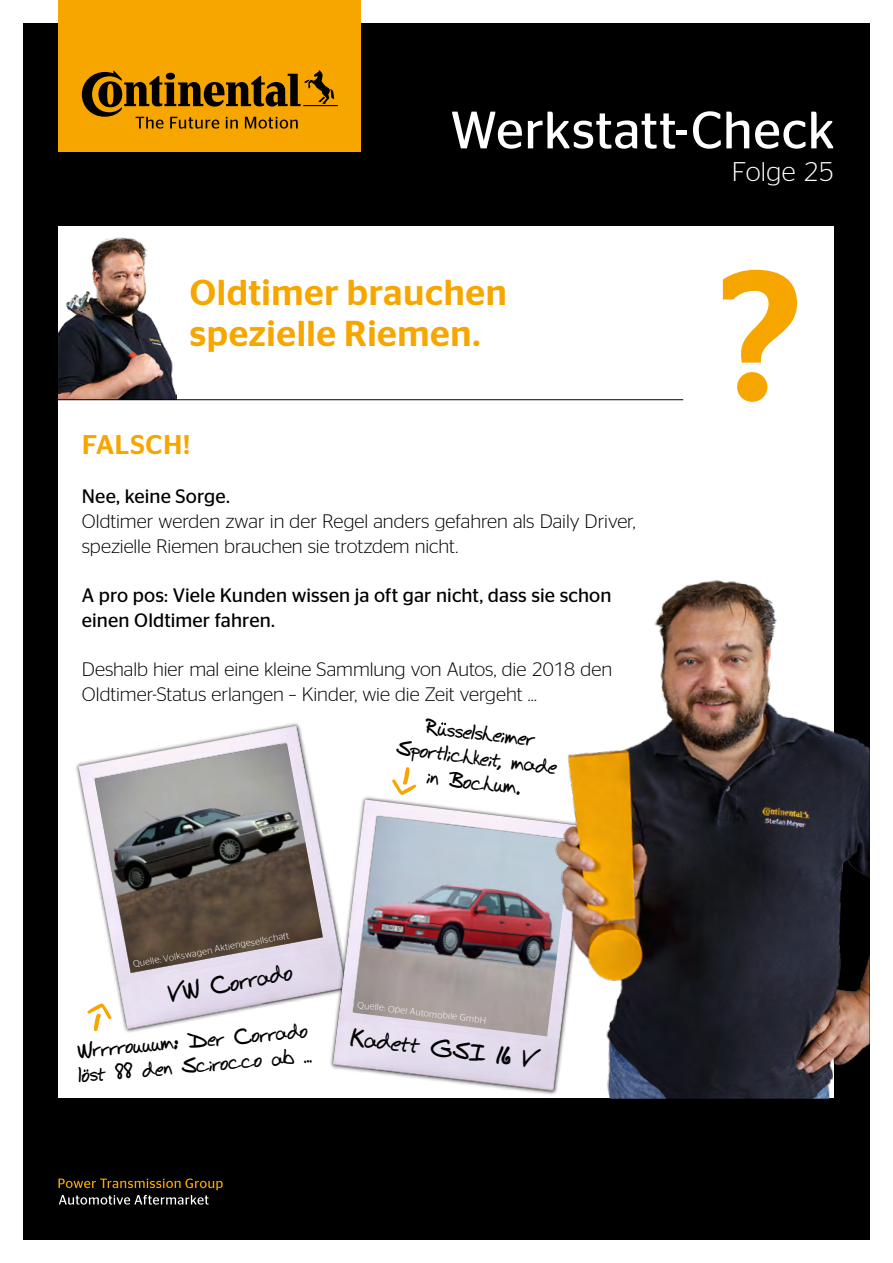
<style>
.page{position:relative;width:893px;height:1263px;background:#fff}
.page>*{position:absolute;margin:0;border:0;box-sizing:border-box;transform-origin:0 0}
.t1{font:500 184.95px "Continental Stag Sans";color:#f7a600}
.t2{font:52.5px "Continental Stag Sans";letter-spacing:.01em;color:#fff}
.t3{font:500 36px/41.2px "Continental Stag Sans";letter-spacing:.015em;color:#f7a600}
.t4{font:500 27px "Continental Stag Sans";letter-spacing:.035em;color:#f7a600}
.t5{font:300 27px "Continental Stag Sans";letter-spacing:.01em;color:#fff}
.t6{font:700 21.9px "Bud Hand";color:#000}
.t7{font:300 19.5px/24.8px "Continental Stag Sans";color:#000}
.t8{font:19.5px/24.8px "Continental Stag Sans";letter-spacing:.005em;color:#000}
.t9{font:700 19.5px/24.8px "Bud Hand";color:#000}
.t10{font:300 9.3px "Continental Stag Sans";color:#fff}
</style>
<div class="page">
<div style="left:23px;top:23px;width:847px;height:1216px;background:#000"></div>
<div style="left:59px;top:226px;width:775px;height:871px;background:#fff"></div>
<svg style="left:58px;top:1178px;width:165px;height:26px"></svg>
<img style="left:59px;top:237px;width:117px;height:162px">
<hr style="left:23px;top:399px;width:660px;height:1px;background:#000">
<img style="left:78px;top:725px;width:250px;height:306px">
<img style="left:95px;top:743px;width:228px;height:230px">
<svg style="left:84px;top:1069px;width:5px;height:3px"></svg>
<img style="left:332px;top:799px;width:63px;height:277px">
<img style="left:353px;top:816px;width:42px;height:220px">
<img style="left:395px;top:580px;width:475px;height:519px">
<svg style="left:441px;top:722px;width:5px;height:3px"></svg>
<svg style="left:392px;top:767px;width:24px;height:28px"></svg>
<svg style="left:87px;top:1003px;width:25px;height:28px"></svg>
<div style="left:58px;top:0;width:303px;height:152px;background:#f7a600"></div>
<svg style="left:82px;top:70px;width:256px;height:59px"></svg>
<h2 class="t2" style="left:450px;top:100px;width:386px">Werkstatt-Check</h2>
<h3 class="t5" style="left:732px;top:157px;width:104px">Folge 25</h3>
<h3 class="t3" style="left:190px;top:272px;width:318px">Oldtimer brauchen spezielle Riemen.</h3>
<h3 class="t4" style="left:82px;top:429px;width:110px">FALSCH!</h3>
<p class="t8" style="left:82px;top:484px;width:150px">Nee, keine Sorge.</p>
<p class="t7" style="left:82px;top:508px;width:555px">Oldtimer werden zwar in der Regel anders gefahren als Daily Driver, spezielle Riemen brauchen sie trotzdem nicht.</p>
<p class="t8" style="left:82px;top:583px;width:531px">A pro pos: Viele Kunden wissen ja oft gar nicht, dass sie schon einen Oldtimer fahren.</p>
<p class="t7" style="left:82px;top:657px;width:532px">Deshalb hier mal eine kleine Sammlung von Autos, die 2018 den<br>Oldtimer-Status erlangen – Kinder, wie die Zeit vergeht …</p>
<p class="t9" style="left:401px;top:712px;width:163px;text-align:center;rotate:7deg">Russelsheimer<br>Sportlichkeit, made in Bochum.</p>
<p class="t10" style="left:132px;top:960px;width:160px;rotate:-11deg">Quelle: Volkswagen Aktiengesellschaft</p>
<p class="t6" style="left:167px;top:982px;width:127px;rotate:-10deg">VW Corrado</p>
<p class="t9" style="left:75px;top:1039px;width:235px;rotate:-5deg">Wrrrrouuum: Der Corrado lost 88 den Scirocco ab …</p>
<p class="t6" style="left:352px;top:1026px;width:190px;rotate:7deg">Kadett GSI 16 V</p>
<p class="t10" style="left:358px;top:999px;width:131px;rotate:7deg">Quelle: Opel Automobile GmbH</p>
<h1 class="t1" style="left:719px;top:230px;width:85px">?</h1>
</div>
